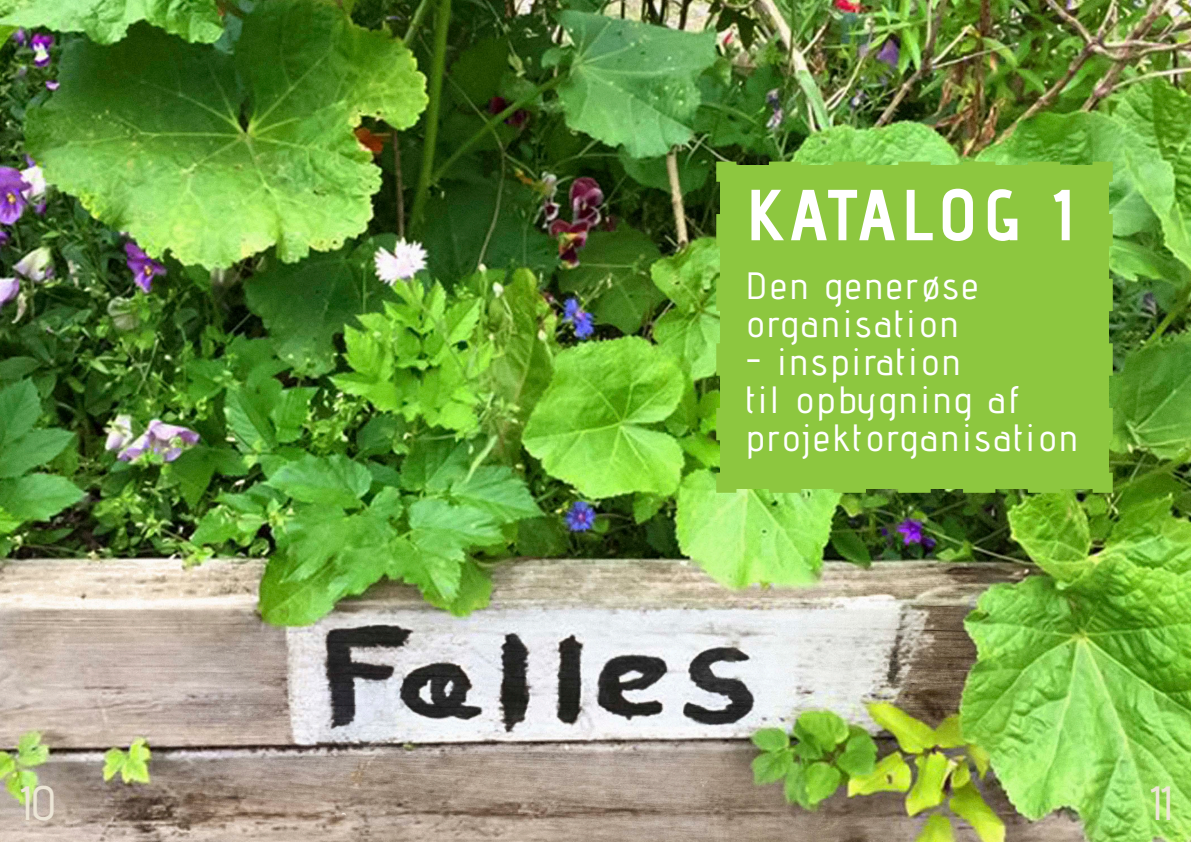
<style>
.page{position:relative;width:1191px;height:842px;background:#fff}
.page>*{position:absolute;margin:0;border:0;box-sizing:border-box;transform-origin:0 0}
.t1{font:700 72px "Advent Pro";letter-spacing:.075em;color:#fff}
.t2{font:500 48px "Advent Pro";color:#ece6d6}
.t3{font:500 38px/38px "Advent Pro";letter-spacing:.075em;color:#fff}
</style>
<div class="page">
<img style="left:0;top:0;width:1191px;height:842px">
<div style="left:712px;top:158px;width:404px;height:339px;background:#8dc73f"></div>
<h1 class="t1" style="left:746px;top:171px;width:326px">KATALOG 1</h1>
<p class="t3" style="left:746px;top:265px;width:234px">Den generøse organisation</p>
<p class="t3" style="left:746px;top:341px;width:334px">- inspiration<br>til opbygning af projektorganisation</p>
<p class="t2" style="left:20px;top:774px;width:38px">10</p>
<p class="t2" style="left:1149px;top:774px;width:23px">11</p>
</div>
